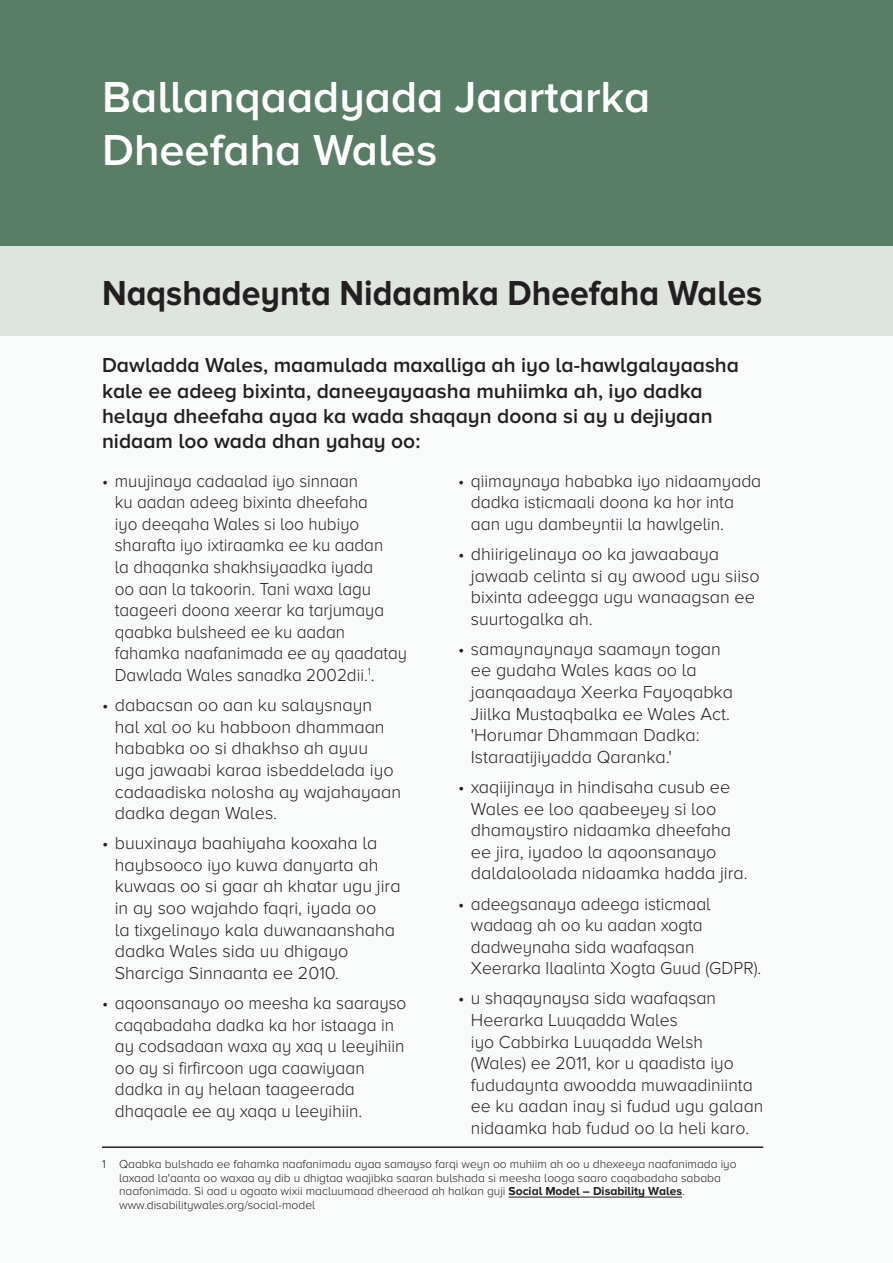
<style>
.page{position:relative;width:893px;height:1263px;background:#fff}
.page>*{position:absolute;margin:0;border:0;box-sizing:border-box;transform-origin:0 0}
.Sub_headers{font:600 45px/52.5px "Proxima Nova";color:#fff}
.Sub_Sub_Headers{font:700 36px "Proxima Nova";color:#231f20;scale:.94 1}
.Intro_text_spanned{font:600 21px/25.2px "Proxima Nova";color:#231f20}
.Bullet{font:300 18px/21.6px "Proxima Nova";color:#231f20}
.Bullet-2{font:300 18px/21.6px "Proxima Nova";color:#231f20;scale:.95 1}
.Bullet-3{font:300 18px/21.6px "Proxima Nova";color:#231f20;scale:.96 1}
.Footnotes{font:300 12px/13.5px "Proxima Nova";color:#231f20}
.s1{font-weight:700}
</style>
<div class="page">
<div style="left:0;top:247px;width:893px;height:1016px;background:#f9fbfb"></div>
<div style="left:0;top:0;width:893px;height:247px;background:#5a7d66"></div>
<div style="left:0;top:247px;width:893px;height:89px;background:#dee4de"></div>
<hr style="left:102px;top:1146px;width:661px;height:2px;background:#231f20">
<hr style="left:509px;top:1197px;width:173px;height:1px;background:#231f20">
<p class="Sub_headers" style="left:102px;top:73px;width:550px">Ballanqaadyada Jaartarka<br>Dheefaha Wales</p>
<p class="Sub_Sub_Headers" style="left:102px;top:272px;width:704px">Naqshadeynta Nidaamka Dheefaha Wales</p>
<p class="Intro_text_spanned" style="left:102px;top:354px;width:639px">Dawladda Wales, maamulada maxalliga ah iyo la-hawlgalayaasha kale ee adeeg bixinta, daneeyayaasha muhiimka ah, iyo dadka helaya dheefaha ayaa ka wada shaqayn doona si ay u dejiyaan nidaam loo wada dhan yahay oo:</p>
<p class="Bullet-2" style="left:115px;top:470px;width:309px;text-indent:-13px">• muujinaya cadaalad iyo sinnaan<br>ku aadan adeeg bixinta dheefaha<br>iyo deeqaha Wales si loo hubiyo sharafta iyo ixtiraamka ee ku aadan<br>la dhaqanka shakhsiyaadka iyada<br>oo aan la takoorin. Tani waxa lagu taageeri doona xeerar ka tarjumaya qaabka bulsheed ee ku aadan fahamka naafanimada ee ay qaadatay<br>Dawlada Wales sanadka 2002dii.<sup>1</sup>.</p>
<p class="Bullet" style="left:115px;top:694px;width:288px;text-indent:-13px">• dabacsan oo aan ku salaysnayn hal xal oo ku habboon dhammaan hababka oo si dhakhso ah ayuu uga jawaabi karaa isbeddelada iyo cadaadiska nolosha ay wajahayaan dadka degan Wales.</p>
<p class="Bullet" style="left:115px;top:833px;width:287px;text-indent:-13px">• buuxinaya baahiyaha kooxaha la haybsooco iyo kuwa danyarta ah kuwaas oo si gaar ah khatar ugu jira in ay soo wajahdo faqri, iyada oo<br>la tixgelinayo kala duwanaanshaha dadka Wales sida uu dhigayo<br>Sharciga Sinnaanta ee 2010.</p>
<p class="Bullet-3" style="left:115px;top:992px;width:305px;text-indent:-13px">• aqoonsanayo oo meesha ka saarayso caqabadaha dadka ka hor istaaga in ay codsadaan waxa ay xaq u leeyihiin oo ay si firfircoon uga caawiyaan dadka in ay helaan taageerada dhaqaale ee ay xaqa u leeyihiin.</p>
<p class="Bullet" style="left:471px;top:470px;width:292px;text-indent:-13px">• qiimaynaya hababka iyo nidaamyada dadka isticmaali doona ka hor inta aan ugu dambeyntii la hawlgelin.</p>
<p class="Bullet" style="left:471px;top:543px;width:290px;text-indent:-13px">• dhiirigelinaya oo ka jawaabaya jawaab celinta si ay awood ugu siiso bixinta adeegga ugu wanaagsan ee suurtogalka ah.</p>
<p class="Bullet" style="left:471px;top:638px;width:263px;text-indent:-13px">• samaynaynaya saamayn togan ee gudaha Wales kaas oo la jaanqaadaya Xeerka Fayoqabka<br>Jiilka Mustaqbalka ee Wales Act. 'Horumar Dhammaan Dadka:<br>Istaraatijiyadda Qaranka.'</p>
<p class="Bullet" style="left:471px;top:776px;width:278px;text-indent:-13px">• xaqiijinaya in hindisaha cusub ee<br>Wales ee loo qaabeeyey si loo dhamaystiro nidaamka dheefaha ee jira, iyadoo la aqoonsanayo daldaloolada nidaamka hadda jira.</p>
<p class="Bullet-3" style="left:471px;top:893px;width:304px;text-indent:-13px">• adeegsanaya adeega isticmaal wadaag ah oo ku aadan xogta dadweynaha sida waafaqsan<br>Xeerarka Ilaalinta Xogta Guud (GDPR).</p>
<p class="Bullet" style="left:471px;top:988px;width:294px;text-indent:-13px">• u shaqaynaysa sida waafaqsan<br>Heerarka Luuqadda Wales<br>iyo Cabbirka Luuqadda Welsh<br>(Wales) ee 2011, kor u qaadista iyo fududaynta awoodda muwaadiniinta ee ku aadan inay si fudud ugu galaan nidaamka hab fudud oo la heli karo.</p>
<p class="Footnotes" style="left:119px;top:1158px;width:619px;text-indent:-17px">1 Qaabka bulshada ee fahamka naafanimadu ayaa samayso farqi weyn oo muhiim ah oo u dhexeeya naafanimada iyo laxaad la'aanta oo waxaa ay dib u dhigtaa waajibka saaran bulshada si meesha looga saaro caqabadaha sababa naafonimada. Si aad u ogaato wixii macluumaad dheeraad ah halkan guji <span class="s1">Social Model – Disability Wales</span>. www.disabilitywales.org/social-model</p>
</div>
